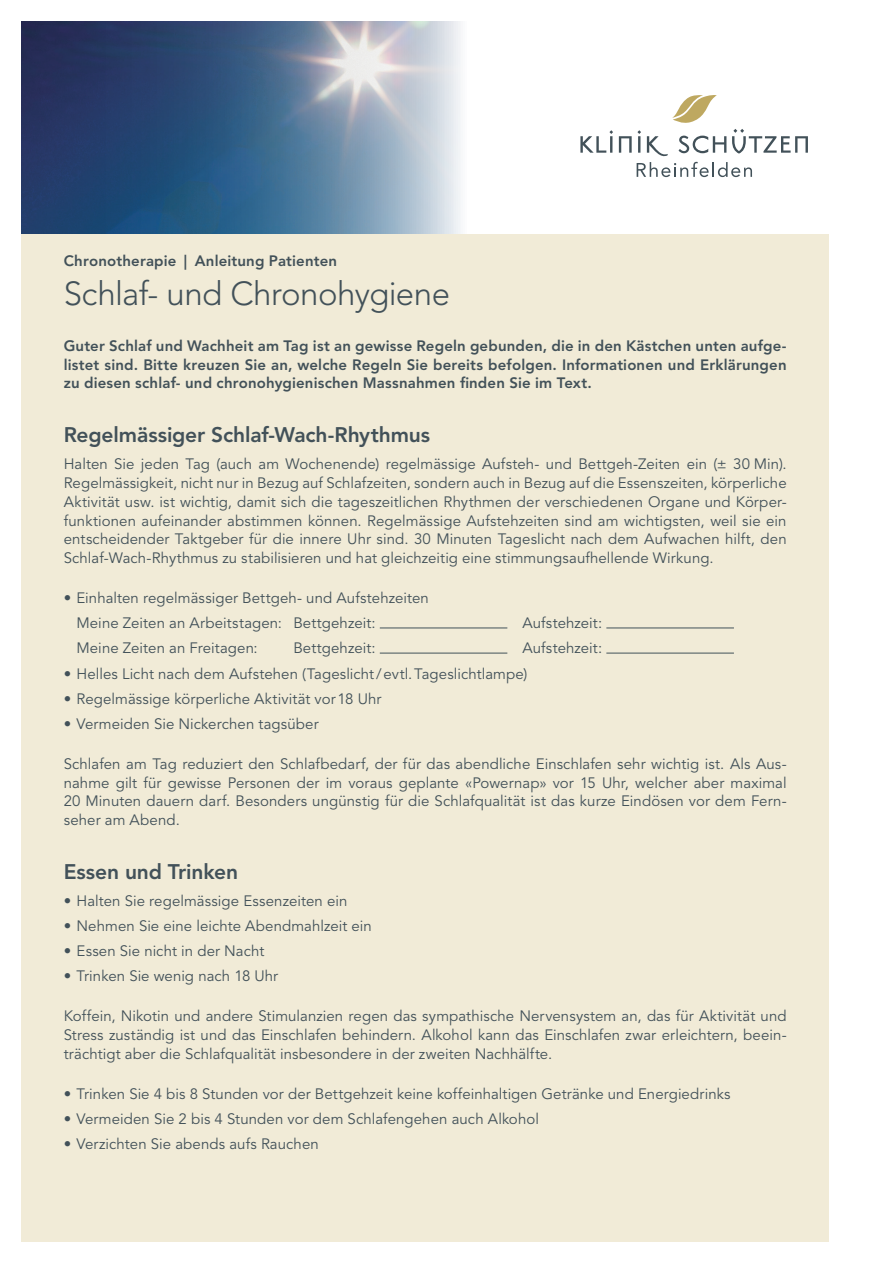
<style>
.page{position:relative;width:893px;height:1263px;background:#fff}
.page>*{position:absolute;margin:0;border:0;box-sizing:border-box;transform-origin:0 0}
.t1{font:300 33px "Avenir LT Std";letter-spacing:-.015em;color:#425159}
.t2{font:800 21px "Avenir LT Std";letter-spacing:-.005em;color:#425159}
.t3{font:15px/18.8px "Avenir LT Std";letter-spacing:.005em;color:#425159;text-align:justify}
.t4{font:800 15px/18.8px "Avenir LT Std";letter-spacing:.01em;color:#425159;text-align:justify}
</style>
<div class="page">
<div style="left:21px;top:234px;width:808px;height:1008px;background:#f1ebd7"></div>
<img style="left:21px;top:21px;width:440px;height:213px">
<svg style="left:580px;top:130px;width:33px;height:23px"></svg>
<svg style="left:619px;top:95px;width:189px;height:82px"></svg>
<hr style="left:380px;top:628px;width:127px;height:1px;background:#425159">
<hr style="left:606px;top:628px;width:128px;height:1px;background:#425159">
<hr style="left:380px;top:653px;width:127px;height:1px;background:#425159">
<hr style="left:606px;top:653px;width:128px;height:1px;background:#425159">
<p class="t4" style="left:64px;top:251px;width:275px">Chronotherapie | Anleitung Patienten</p>
<h1 class="t1" style="left:64px;top:275px;width:388px">Schlaf- und Chronohygiene</h1>
<p class="t4" style="left:64px;top:336px;width:724px">Guter Schlaf und Wachheit am Tag ist an gewisse Regeln gebunden, die in den Kästchen unten aufge&shy;listet sind. Bitte kreuzen Sie an, welche Regeln Sie bereits befolgen. Informationen und Erklärungen zu diesen schlaf- und chronohygienischen Massnahmen finden Sie im Text.</p>
<h2 class="t2" style="left:64px;top:422px;width:368px">Regelmässiger Schlaf-Wach-Rhythmus</h2>
<p class="t3" style="left:64px;top:455px;width:724px">Halten Sie jeden Tag (auch am Wochenende) regelmässige Aufsteh- und Bettgeh-Zeiten ein (± 30 Min).<br>Regelmässigkeit, nicht nur in Bezug auf Schlafzeiten, sondern auch in Bezug auf die Essenszeiten, körperliche Aktivität usw. ist wichtig, damit sich die tageszeitlichen Rhythmen der verschiedenen Organe und Körper&shy;funktionen aufeinander abstimmen können. Regelmässige Aufstehzeiten sind am wichtigsten, weil sie ein entscheidender Taktgeber für die innere Uhr sind. 30 Minuten Tageslicht nach dem Aufwachen hilft, den Schlaf-Wach-Rhythmus zu stabilisieren und hat gleichzeitig eine stimmungsaufhellende Wirkung.</p>
<p class="t3" style="left:77px;top:586px;width:354px;line-height:25.2px;text-indent:-13px">• Einhalten regelmässiger Bettgeh- und Aufstehzeiten<br>Meine Zeiten an Arbeitstagen: Bettgehzeit:</p>
<p class="t3" style="left:522px;top:614px;width:81px">Aufstehzeit:</p>
<p class="t3" style="left:77px;top:639px;width:183px">Meine Zeiten an Freitagen:</p>
<p class="t3" style="left:293px;top:639px;width:84px">Bettgehzeit:</p>
<p class="t3" style="left:522px;top:639px;width:81px">Aufstehzeit:</p>
<p class="t3" style="left:64px;top:664px;width:465px">• Helles Licht nach dem Aufstehen (Tageslicht/evtl.Tageslichtlampe)</p>
<p class="t3" style="left:64px;top:689px;width:319px">• Regelmässige körperliche Aktivität vor18 Uhr</p>
<p class="t3" style="left:64px;top:715px;width:256px">• Vermeiden Sie Nickerchen tagsüber</p>
<p class="t3" style="left:64px;top:755px;width:724px">Schlafen am Tag reduziert den Schlafbedarf, der für das abendliche Einschlafen sehr wichtig ist. Als Aus&shy;nahme gilt für gewisse Personen der im voraus geplante «Powernap» vor 15 Uhr, welcher aber maximal 20 Minuten dauern darf. Besonders ungünstig für die Schlafqualität ist das kurze Eindösen vor dem Fern&shy;seher am Abend.</p>
<h2 class="t2" style="left:64px;top:859px;width:176px">Essen und Trinken</h2>
<p class="t3" style="left:64px;top:892px;width:285px">• Halten Sie regelmässige Essenzeiten ein</p>
<p class="t3" style="left:64px;top:917px;width:310px">• Nehmen Sie eine leichte Abendmahlzeit ein</p>
<p class="t3" style="left:64px;top:942px;width:202px">• Essen Sie nicht in der Nacht</p>
<p class="t3" style="left:64px;top:967px;width:216px">• Trinken Sie wenig nach 18 Uhr</p>
<p class="t3" style="left:64px;top:1007px;width:724px">Koffein, Nikotin und andere Stimulanzien regen das sympathische Nervensystem an, das für Aktivität und Stress zuständig ist und das Einschlafen behindern. Alkohol kann das Einschlafen zwar erleichtern, beein&shy;trächtigt aber die Schlafqualität insbesondere in der zweiten Nachhälfte.</p>
<p class="t3" style="left:64px;top:1085px;width:668px">• Trinken Sie 4 bis 8 Stunden vor der Bettgehzeit keine koffeinhaltigen Getränke und Energiedrinks</p>
<p class="t3" style="left:64px;top:1110px;width:477px">• Vermeiden Sie 2 bis 4 Stunden vor dem Schlafengehen auch Alkohol</p>
<p class="t3" style="left:64px;top:1135px;width:257px">• Verzichten Sie abends aufs Rauchen</p>
</div>
